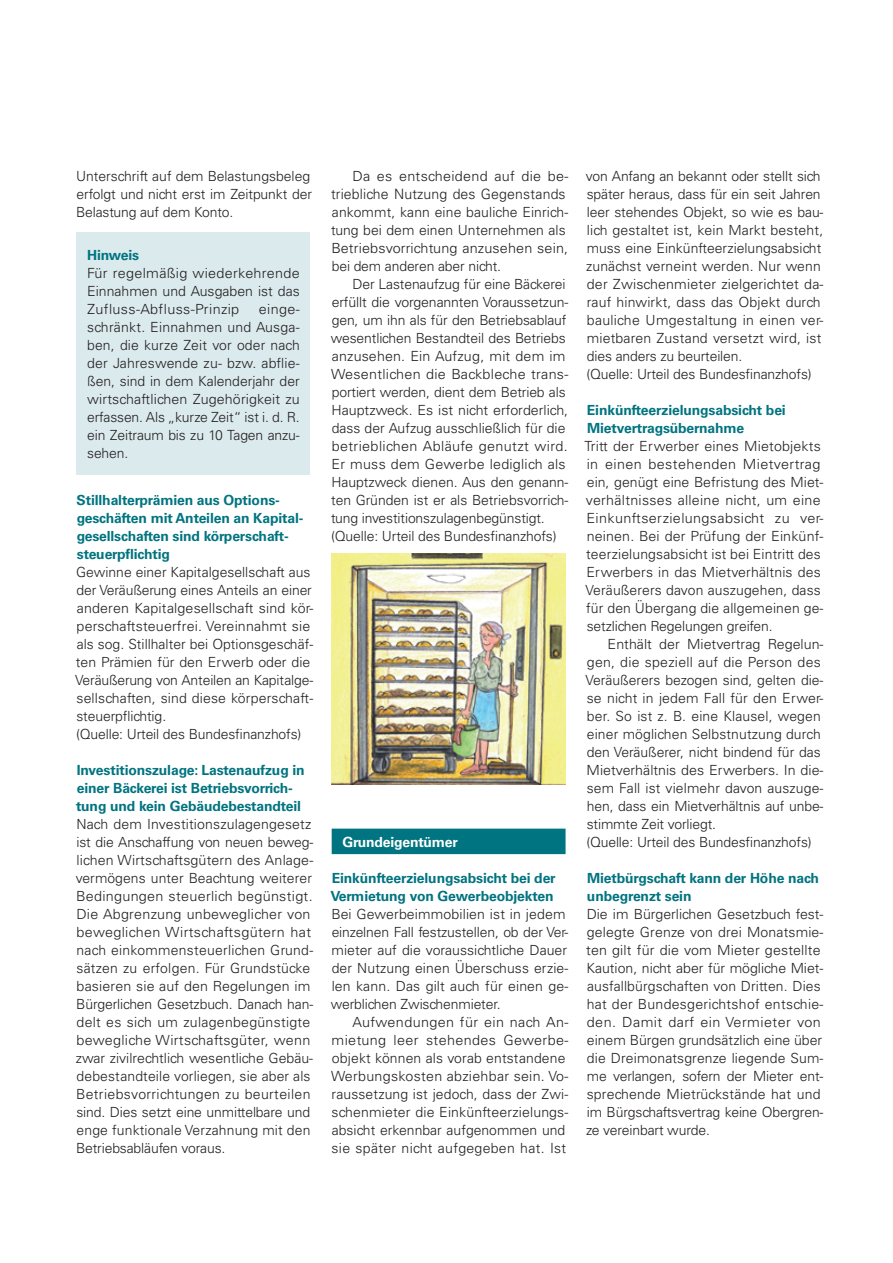
<style>
.page{position:relative;width:893px;height:1263px;background:#fff}
.page>*{position:absolute;margin:0;border:0;box-sizing:border-box;transform-origin:0 0}
.t1{font:300 14.25px "Univers LT Std";letter-spacing:.01em;color:#231f20}
.t2{font:300 13.95px/18px "Univers LT Std";color:#231f20}
.t3{font:700 13.95px/18px "Univers LT Std";letter-spacing:-.01em;color:#007480}
.t4{font:300 13.95px "Univers LT Std";letter-spacing:.02em;color:#231f20}
.t5{font:700 13.95px "Univers LT Std";letter-spacing:-.01em;color:#fff}
</style>
<div class="page">
<div style="left:77px;top:233px;width:233px;height:242px;background:#dbeaed"></div>
<div style="left:332px;top:829px;width:234px;height:25px;background:#007480"></div>
<img style="left:332px;top:553px;width:234px;height:231px">
<p class="t2" style="left:76px;top:167px;width:237px">Unterschrift auf dem Belastungsbeleg erfolgt und nicht erst im Zeitpunkt der<br>Belastung auf dem Konto.</p>
<p class="t3" style="left:87px;top:246px;width:54px">Hinweis</p>
<p class="t2" style="left:87px;top:264px;width:214px;text-align:justify">Für regelmäßig wiederkehrende Einnahmen und Ausgaben ist das Zufluss-Abfluss-Prinzip</p>
<p class="t2" style="left:87px;top:300px;width:214px;text-align:justify;text-indent:172px">einge&shy;schränkt. Einnahmen und Ausga&shy;ben, die kurze Zeit vor oder nach der Jahreswende zu- bzw. abflie&shy;ßen, sind in dem Kalenderjahr der wirtschaftlichen Zugehörigkeit zu erfassen. Als „kurze Zeit“ ist i. d. R. ein Zeitraum bis zu 10 Tagen anzu&shy;sehen.</p>
<p class="t3" style="left:77px;top:491px;width:228px">Stillhalterprämien aus Options&shy;geschäften mit Anteilen an Kapital&shy;gesellschaften sind körperschaft&shy;steuerpflichtig</p>
<p class="t2" style="left:75px;top:563px;width:239px">Gewinne einer Kapitalgesellschaft aus der Veräußerung eines Anteils an einer anderen Kapitalgesellschaft sind kör&shy;perschaftsteuerfrei. Vereinnahmt sie als sog. Stillhalter bei Optionsgeschäf&shy;ten Prämien für den Erwerb oder die Veräußerung von Anteilen an Kapitalge&shy;sellschaften, sind diese körperschaft&shy;steuerpflichtig.<br>(Quelle: Urteil des Bundesfinanzhofs)</p>
<p class="t3" style="left:76px;top:761px;width:230px">Investitionszulage: Lastenaufzug in einer Bäckerei ist Betriebsvorrich&shy;tung und kein Gebäudebestandteil</p>
<p class="t2" style="left:76px;top:815px;width:239px">Nach dem Investitionszulagengesetz ist die Anschaffung von neuen beweg&shy;lichen Wirtschaftsgütern des Anlage&shy;vermögens unter Beachtung weiterer Bedingungen steuerlich begünstigt.<br>Die Abgrenzung unbeweglicher von beweglichen Wirtschaftsgütern hat nach einkommensteuerlichen Grund&shy;sätzen zu erfolgen. Für Grundstücke basieren sie auf den Regelungen im Bürgerlichen Gesetzbuch. Danach han&shy;delt es sich um zulagenbegünstigte bewegliche Wirtschaftsgüter, wenn zwar zivilrechtlich wesentliche Gebäu&shy;debestandteile vorliegen, sie aber als Betriebsvorrichtungen zu beurteilen sind. Dies setzt eine unmittelbare und enge funktionale Verzahnung mit den Betriebsabläufen voraus.</p>
<p class="t4" style="left:352px;top:167px;width:217px">Da es entscheidend auf die be-</p>
<p class="t1" style="left:331px;top:185px;width:236px">triebliche Nutzung des Gegenstands</p>
<p class="t2" style="left:331px;top:203px;width:239px">ankommt, kann eine bauliche Einrich&shy;tung bei dem einen Unternehmen als Betriebsvorrichtung anzusehen sein, bei dem anderen aber nicht.</p>
<p class="t2" style="left:331px;top:275px;width:239px;text-indent:22px">Der Lastenaufzug für eine Bäckerei erfüllt die vorgenannten Voraussetzun&shy;gen, um ihn als für den Betriebsablauf wesentlichen Bestandteil des Betriebs anzusehen. Ein Aufzug, mit dem im Wesentlichen die Backbleche trans&shy;portiert werden, dient dem Betrieb als Hauptzweck. Es ist nicht erforderlich, dass der Aufzug ausschließlich für die betrieblichen Abläufe genutzt wird.<br>Er muss dem Gewerbe lediglich als Hauptzweck dienen. Aus den genann&shy;ten Gründen ist er als Betriebsvorrich&shy;tung investitionszulagenbegünstigt. (Quelle: Urteil des Bundesfinanzhofs)</p>
<p class="t5" style="left:342px;top:833px;width:117px">Grundeigentümer</p>
<p class="t3" style="left:330px;top:869px;width:227px">Einkünfteerzielungsabsicht bei der<br>Vermietung von Gewerbeobjekten</p>
<p class="t2" style="left:331px;top:905px;width:239px">Bei Gewerbeimmobilien ist in jedem einzelnen Fall festzustellen, ob der Ver&shy;mieter auf die voraussichtliche Dauer der Nutzung einen Überschuss erzie&shy;len kann. Das gilt auch für einen ge&shy;werblichen Zwischenmieter.</p>
<p class="t2" style="left:331px;top:1013px;width:239px;text-indent:21px">Aufwendungen für ein nach An&shy;mietung leer stehendes Gewerbe&shy;objekt können als vorab entstandene Werbungskosten abziehbar sein. Vo&shy;raussetzung ist jedoch, dass der Zwi&shy;schenmieter die Einkünfteerzielungs&shy;absicht erkennbar aufgenommen und sie später nicht aufgegeben hat. Ist</p>
<p class="t2" style="left:586px;top:167px;width:239px">von Anfang an bekannt oder stellt sich später heraus, dass für ein seit Jahren leer stehendes Objekt, so wie es bau&shy;lich gestaltet ist, kein Markt besteht, muss eine Einkünfteerzielungsabsicht zunächst verneint werden. Nur wenn der Zwischenmieter zielgerichtet da&shy;rauf hinwirkt, dass das Objekt durch bauliche Umgestaltung in einen ver&shy;mietbaren Zustand versetzt wird, ist dies anders zu beurteilen.<br>(Quelle: Urteil des Bundesfinanzhofs)</p>
<p class="t3" style="left:587px;top:401px;width:200px">Einkünfteerzielungsabsicht bei<br>Mietvertragsübernahme</p>
<p class="t2" style="left:584px;top:437px;width:241px">Tritt der Erwerber eines Mietobjekts in einen bestehenden Mietvertrag ein, genügt eine Befristung des Miet&shy;verhältnisses alleine nicht, um eine Einkunftserzielungsabsicht zu ver&shy;neinen. Bei der Prüfung der Einkünf&shy;teerzielungsabsicht ist bei Eintritt des Erwerbers in das Mietverhältnis des Veräußerers davon auszugehen, dass für den Übergang die allgemeinen ge&shy;setzlichen Regelungen greifen.</p>
<p class="t2" style="left:586px;top:635px;width:239px;text-indent:22px">Enthält der Mietvertrag Regelun&shy;gen, die speziell auf die Person des Veräußerers bezogen sind, gelten die&shy;se nicht in jedem Fall für den Erwer&shy;ber. So ist z. B. eine Klausel, wegen einer möglichen Selbstnutzung durch den Veräußerer, nicht bindend für das Mietverhältnis des Erwerbers. In die&shy;sem Fall ist vielmehr davon auszuge&shy;hen, dass ein Mietverhältnis auf unbe&shy;stimmte Zeit vorliegt.<br>(Quelle: Urteil des Bundesfinanzhofs)</p>
<p class="t3" style="left:587px;top:869px;width:234px">Mietbürgschaft kann der Höhe nach unbegrenzt sein</p>
<p class="t2" style="left:586px;top:905px;width:239px">Die im Bürgerlichen Gesetzbuch fest&shy;gelegte Grenze von drei Monatsmie&shy;ten gilt für die vom Mieter gestellte Kaution, nicht aber für mögliche Miet&shy;ausfallbürgschaften von Dritten. Dies hat der Bundesgerichtshof entschie&shy;den. Damit darf ein Vermieter von einem Bürgen grundsätzlich eine über die Dreimonatsgrenze liegende Sum&shy;me verlangen, sofern der Mieter ent&shy;sprechende Mietrückstände hat und im Bürgschaftsvertrag keine Obergren&shy;ze vereinbart wurde.</p>
</div>
